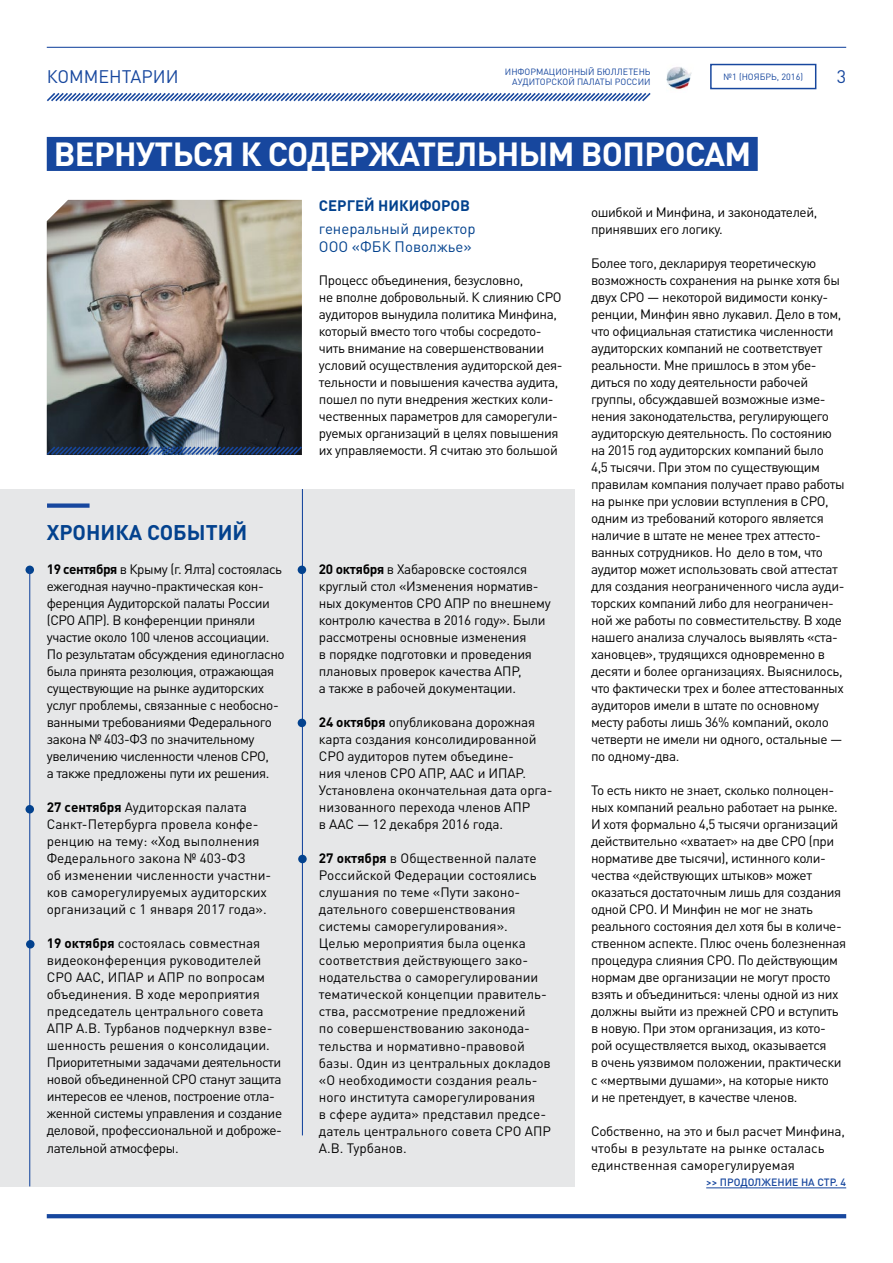
<style>
.page{position:relative;width:893px;height:1263px;background:#fff}
.page>*{position:absolute;margin:0;border:0;box-sizing:border-box;transform-origin:0 0}
.t1{font:700 33px "DIN Pro";letter-spacing:-.02em;color:#fff}
.t2{font:700 21px "DIN Pro";color:#03428e}
.t3{font:18px "DIN Pro";color:#17479e}
.t4{font:15px/18px "DIN Pro";color:#03428e}
.t5{font:700 15px "DIN Pro";color:#03428e}
.t6{font:13.5px/17px "DIN Pro";letter-spacing:-.03em;color:#000}
.t7{font:13.5px/17px "DIN Pro";color:#000}
.t8{font:13.5px/17px "DIN Pro";letter-spacing:-.01em;color:#000}
.t9{font:500 10.5px "DIN Pro";color:#17479e}
.t10{font:9px/10.5px "DIN Pro";color:#17479e;text-align:right}
.s1{font-weight:700}
</style>
<div class="page">
<svg style="left:46px;top:93px;width:605px;height:9px"></svg>
<div style="left:710px;top:64px;width:106px;height:25px;border:1px solid #17479e"></div>
<svg style="left:47px;top:1214px;width:799px;height:4px;background:#1c4ba0"></svg>
<img style="left:666px;top:67px;width:26px;height:23px">
<hr style="left:47px;top:47px;width:799px;height:1px;background:#17479e">
<div style="left:0;top:489px;width:574px;height:697px;background:#e6e7e8"></div>
<div style="left:47px;top:137px;width:711px;height:34px;background:#17479e"></div>
<img style="left:47px;top:200px;width:255px;height:245px">
<svg style="left:46px;top:445px;width:256px;height:10px;background:#2c436a"></svg>
<div style="left:26px;top:566px;width:8px;height:8px;background:#03428e;border-radius:50%"></div>
<hr style="left:29px;top:570px;width:1px;height:616px;background:#17479e">
<div style="left:26px;top:805px;width:8px;height:8px;background:#03428e;border-radius:50%"></div>
<div style="left:26px;top:940px;width:9px;height:8px;background:#03428e;border-radius:50%"></div>
<hr style="left:302px;top:489px;width:1px;height:646px;background:#17479e">
<div style="left:298px;top:719px;width:8px;height:8px;background:#03428e;border-radius:50%"></div>
<div style="left:298px;top:855px;width:9px;height:8px;background:#03428e;border-radius:50%"></div>
<div style="left:298px;top:566px;width:8px;height:8px;background:#03428e;border-radius:50%"></div>
<div style="left:47px;top:503px;width:43px;height:5px;background:#17479e"></div>
<hr style="left:706px;top:1187px;width:140px;height:1px;background:#17479e">
<p class="t10" style="left:505px;top:66px;width:147px">ИНФОРМАЦИОННЫЙ БЮЛЛЕТЕНЬ<br>АУДИТОРСКОЙ ПАЛАТЫ РОССИИ</p>
<h3 class="t3" style="left:47px;top:65px;width:133px">КОММЕНТАРИИ</h3>
<p class="t10" style="left:723px;top:71px;width:81px">№1 (НОЯБРЬ, 2016)</p>
<h3 class="t3" style="left:837px;top:65px;width:11px">3</h3>
<h1 class="t1" style="left:54px;top:131px;width:699px">ВЕРНУТЬСЯ К СОДЕРЖАТЕЛЬНЫМ ВОПРОСАМ</h1>
<h2 class="t2" style="left:47px;top:518px;width:202px">ХРОНИКА СОБЫТИЙ</h2>
<p class="t6" style="left:47px;top:560px;width:239px"><span class="s1">19 сентября</span> в Крыму (г. Ялта) состоялась ежегодная научно-практическая кон&shy;ференция Аудиторской палаты России (СРО АПР). В конференции приняли участие около 100 членов ассоциации.<br>По результатам обсуждения единогласно была принята резолюция, отражающая существующие на рынке аудиторских услуг проблемы, связанные с необосно&shy;ванными требованиями Федерального закона № 403-ФЗ по значительному увеличению численности членов СРО,<br>а также предложены пути их решения.</p>
<p class="t7" style="left:47px;top:798px;width:226px"><span class="s1">27 сентября</span> Аудиторская палата Санкт-Петербурга провела конфе&shy;ренцию на тему: «Ход выполнения Федерального закона № 403-ФЗ<br>об изменении численности участни&shy;ков саморегулируемых аудиторских организаций с 1 января 2017 года».</p>
<p class="t6" style="left:47px;top:934px;width:237px"><span class="s1">19 октября</span> состоялась совместная видеоконференция руководителей СРО ААС, ИПАР и АПР по вопросам объединения. В ходе мероприятия председатель центрального совета АПР А.В. Турбанов подчеркнул взве&shy;шенность решения о консолидации.<br>Приоритетными задачами деятельности новой объединенной СРО станут защита интересов ее членов, построение отла&shy;женной системы управления и создание деловой, профессиональной и доброже&shy;лательной атмосферы.</p>
<p class="t5" style="left:319px;top:196px;width:153px">СЕРГЕЙ НИКИФОРОВ</p>
<p class="t4" style="left:319px;top:219px;width:158px">генеральный директор<br>ООО «ФБК Поволжье»</p>
<p class="t6" style="left:319px;top:271px;width:245px">Процесс объединения, безусловно,<br>не вполне добровольный. К слиянию СРО аудиторов вынудила политика Минфина, который вместо того чтобы сосредото&shy;чить внимание на совершенствовании условий осуществления аудиторской дея&shy;тельности и повышения качества аудита, пошел по пути внедрения жестких коли&shy;чественных параметров для саморегули&shy;руемых организаций в целях повышения их управляемости. Я считаю это большой</p>
<p class="t6" style="left:319px;top:560px;width:233px"><span class="s1">20 октября</span> в Хабаровске состоялся круглый стол «Изменения норматив&shy;ных документов СРО АПР по внешнему контролю качества в 2016 году». Были рассмотрены основные изменения<br>в порядке подготовки и проведения плановых проверок качества АПР,<br>а также в рабочей документации.</p>
<p class="t8" style="left:319px;top:713px;width:235px"><span class="s1">24 октября</span> опубликована дорожная карта создания консолидированной<br>СРО аудиторов путем объедине-<br>ния членов СРО АПР, ААС и ИПАР.<br>Установлена окончательная дата орга&shy;низованного перехода членов АПР<br>в ААС — 12 декабря 2016 года.</p>
<p class="t7" style="left:319px;top:849px;width:234px"><span class="s1">27 октября</span> в Общественной палате<br>Российской Федерации состоялись слушания по теме «Пути законо&shy;дательного совершенствования системы саморегулирования».<br>Целью мероприятия была оценка соответствия действующего зако&shy;нодательства о саморегулировании тематической концепции правитель&shy;ства, рассмотрение предложений<br>по совершенствованию законода&shy;тельства и нормативно-правовой базы. Один из центральных докладов «О необходимости создания реаль&shy;ного института саморегулирования<br>в сфере аудита» представил предсе&shy;датель центрального совета СРО АПР<br>А.В. Турбанов.</p>
<p class="t6" style="left:591px;top:203px;width:228px">ошибкой и Минфина, и законодателей, принявших его логику.</p>
<p class="t6" style="left:591px;top:254px;width:255px">Более того, декларируя теоретическую возможность сохранения на рынке хотя бы двух СРО — некоторой видимости конку&shy;ренции, Минфин явно лукавил. Дело в том, что официальная статистика численности аудиторских компаний не соответствует реальности. Мне пришлось в этом убе&shy;диться по ходу деятельности рабочей группы, обсуждавшей возможные изме&shy;нения законодательства, регулирующего аудиторскую деятельность. По состоянию на 2015 год аудиторских компаний было<br>4,5 тысячи. При этом по существующим правилам компания получает право работы на рынке при условии вступления в СРО, одним из требований которого является наличие в штате не менее трех аттесто&shy;ванных сотрудников. Но дело в том, что аудитор может использовать свой аттестат для создания неограниченного числа ауди&shy;торских компаний либо для неограничен&shy;ной же работы по совместительству. В ходе нашего анализа случалось выявлять «ста&shy;хановцев», трудящихся одновременно в десяти и более организациях. Выяснилось, что фактически трех и более аттестованных аудиторов имели в штате по основному месту работы лишь 36% компаний, около четверти не имели ни одного, остальные — по одному-два.</p>
<p class="t6" style="left:591px;top:781px;width:257px">То есть никто не знает, сколько полноцен&shy;ных компаний реально работает на рынке.<br>И хотя формально 4,5 тысячи организаций действительно «хватает» на две СРО (при нормативе две тысячи), истинного коли&shy;чества «действующих штыков» может оказаться достаточным лишь для создания одной СРО. И Минфин не мог не знать реального состояния дел хотя бы в количе&shy;ственном аспекте. Плюс очень болезненная процедура слияния СРО. По действующим нормам две организации не могут просто взять и объединиться: члены одной из них должны выйти из прежней СРО и вступить в новую. При этом организация, из кото&shy;рой осуществляется выход, оказывается<br>в очень уязвимом положении, практически с «мертвыми душами», на которые никто<br>и не претендует, в качестве членов.</p>
<p class="t7" style="left:591px;top:1121px;width:255px">Собственно, на это и был расчет Минфина, чтобы в результате на рынке осталась единственная саморегулируемая</p>
<p class="t9" style="left:706px;top:1175px;width:141px">&gt;&gt; ПРОДОЛЖЕНИЕ НА СТР. 4</p>
</div>
